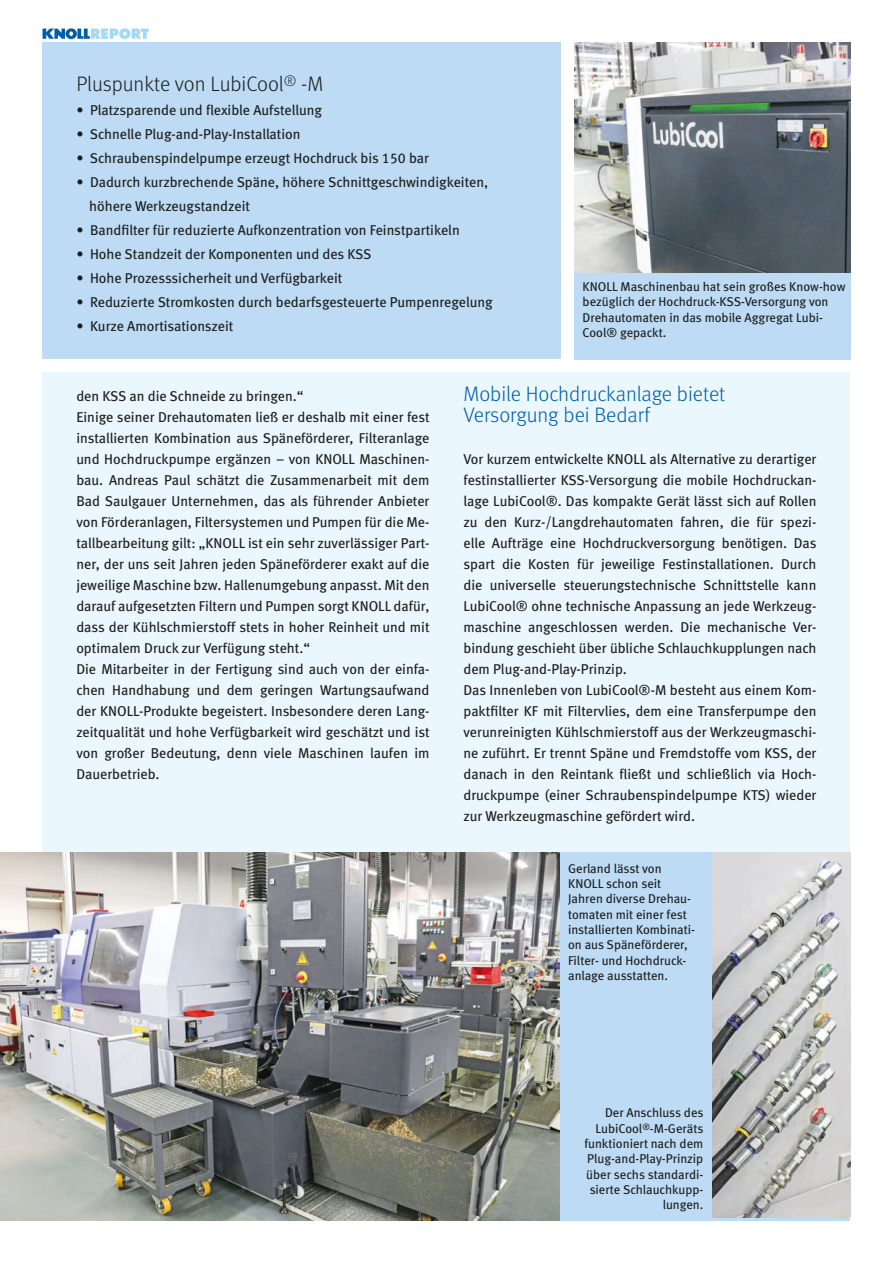
<style>
.page{position:relative;width:893px;height:1263px;background:#fff}
.page>*{position:absolute;margin:0;border:0;box-sizing:border-box;transform-origin:0 0}
.t1{font:21px/21px "Meta Light LF";color:#005da9}
.t2{font:21px "Meta Light LF";letter-spacing:-.005em;color:#1d1d1b}
.t3{font:14.25px/21px "Meta Book LF";color:#1d1d1b}
.t4{font:12.75px/15.3px "Meta Book LF";color:#1d1d1b}
</style>
<div class="page">
<div style="left:43px;top:372px;width:807px;height:517px;background:#ebf7fe"></div>
<div style="left:43px;top:852px;width:807px;height:368px;background:#bddbf5"></div>
<div style="left:43px;top:43px;width:518px;height:316px;background:#bddbf5"></div>
<div style="left:574px;top:261px;width:276px;height:98px;background:#bddbf5"></div>
<svg style="left:43px;top:28px;width:106px;height:11px"></svg>
<img style="left:574px;top:43px;width:276px;height:230px">
<img style="left:0;top:852px;width:560px;height:368px">
<img style="left:712px;top:852px;width:138px;height:366px">
<h1 class="t2" style="left:76px;top:72px;width:248px">Pluspunkte von LubiCool<sup>®</sup> -M</h1>
<p class="t3" style="left:76px;top:99px;width:247px">• Platzsparende und flexible Aufstellung</p>
<p class="t3" style="left:76px;top:123px;width:226px">• Schnelle Plug-and-Play-Installation</p>
<p class="t3" style="left:76px;top:147px;width:354px">• Schraubenspindelpumpe erzeugt Hochdruck bis 150 bar</p>
<p class="t3" style="left:89px;top:170px;width:401px;line-height:24px;text-indent:-13px">• Dadurch kurzbrechende Späne, höhere Schnittgeschwindigkeiten, höhere Werkzeugstandzeit</p>
<p class="t3" style="left:76px;top:219px;width:385px">• Bandfilter für reduzierte Aufkonzentration von Feinstpartikeln</p>
<p class="t3" style="left:76px;top:243px;width:297px">• Hohe Standzeit der Komponenten und des KSS</p>
<p class="t3" style="left:76px;top:267px;width:268px">• Hohe Prozesssicherheit und Verfügbarkeit</p>
<p class="t3" style="left:76px;top:291px;width:418px">• Reduzierte Stromkosten durch bedarfsgesteuerte Pumpenregelung</p>
<p class="t3" style="left:76px;top:315px;width:159px">• Kurze Amortisationszeit</p>
<p class="t4" style="left:583px;top:279px;width:264px">KNOLL Maschinenbau hat sein großes Know-how bezüglich der Hochdruck-KSS-Versorgung von Drehautomaten in das mobile Aggregat Lubi-Cool® gepackt.</p>
<p class="t3" style="left:76px;top:385px;width:355px">den KSS an die Schneide zu bringen.“<br>Einige seiner Drehautomaten ließ er deshalb mit einer fest installierten Kombination aus Späneförderer, Filteranlage und Hochdruckpumpe ergänzen – von KNOLL Maschinen&shy;bau. Andreas Paul schätzt die Zusammenarbeit mit dem Bad Saulgauer Unternehmen, das als führender Anbieter von Förderanlagen, Filtersystemen und Pumpen für die Me&shy;tallbearbeitung gilt: „KNOLL ist ein sehr zuverlässiger Part&shy;ner, der uns seit Jahren jeden Späneförderer exakt auf die jeweilige Maschine bzw. Hallenumgebung anpasst. Mit den darauf aufgesetzten Filtern und Pumpen sorgt KNOLL dafür, dass der Kühlschmierstoff stets in hoher Reinheit und mit optimalem Druck zur Verfügung steht.“<br>Die Mitarbeiter in der Fertigung sind auch von der einfa&shy;chen Handhabung und dem geringen Wartungsaufwand der KNOLL-Produkte begeistert. Insbesondere deren Lang&shy;zeitqualität und hohe Verfügbarkeit wird geschätzt und ist von großer Bedeutung, denn viele Maschinen laufen im Dauerbetrieb.</p>
<h1 class="t1" style="left:463px;top:383px;width:263px">Mobile Hochdruckanlage bietet<br>Versorgung bei Bedarf</h1>
<p class="t3" style="left:463px;top:448px;width:355px">Vor kurzem entwickelte KNOLL als Alternative zu derartiger festinstallierter KSS-Versorgung die mobile Hochdruckan&shy;lage LubiCool®. Das kompakte Gerät lässt sich auf Rollen zu den Kurz-/Langdrehautomaten fahren, die für spezi&shy;elle Aufträge eine Hochdruckversorgung benötigen. Das spart die Kosten für jeweilige Festinstallationen. Durch die universelle steuerungstechnische Schnittstelle kann LubiCool® ohne technische Anpassung an jede Werkzeug&shy;maschine angeschlossen werden. Die mechanische Ver&shy;bindung geschieht über übliche Schlauchkupplungen nach dem Plug-and-Play-Prinzip.<br>Das Innenleben von LubiCool®-M besteht aus einem Kom&shy;paktfilter KF mit Filtervlies, dem eine Transferpumpe den verunreinigten Kühlschmierstoff aus der Werkzeugmaschi&shy;ne zuführt. Er trennt Späne und Fremdstoffe vom KSS, der danach in den Reintank fließt und schließlich via Hoch&shy;druckpumpe (einer Schraubenspindelpumpe KTS) wieder zur Werkzeugmaschine gefördert wird.</p>
<p class="t4" style="left:568px;top:860px;width:128px">Gerland lässt von<br>KNOLL schon seit<br>Jahren diverse Drehau&shy;tomaten mit einer fest installierten Kombinati&shy;on aus Späneförderer,<br>Filter- und Hochdruck&shy;anlage ausstatten.</p>
<p class="t4" style="left:584px;top:1105px;width:120px;text-align:right">Der Anschluss des<br>LubiCool<sup>®</sup>-M-Geräts funktioniert nach dem<br>Plug-and-Play-Prinzip über sechs standardi&shy;sierte Schlauchkupp&shy;lungen.</p>
</div>
